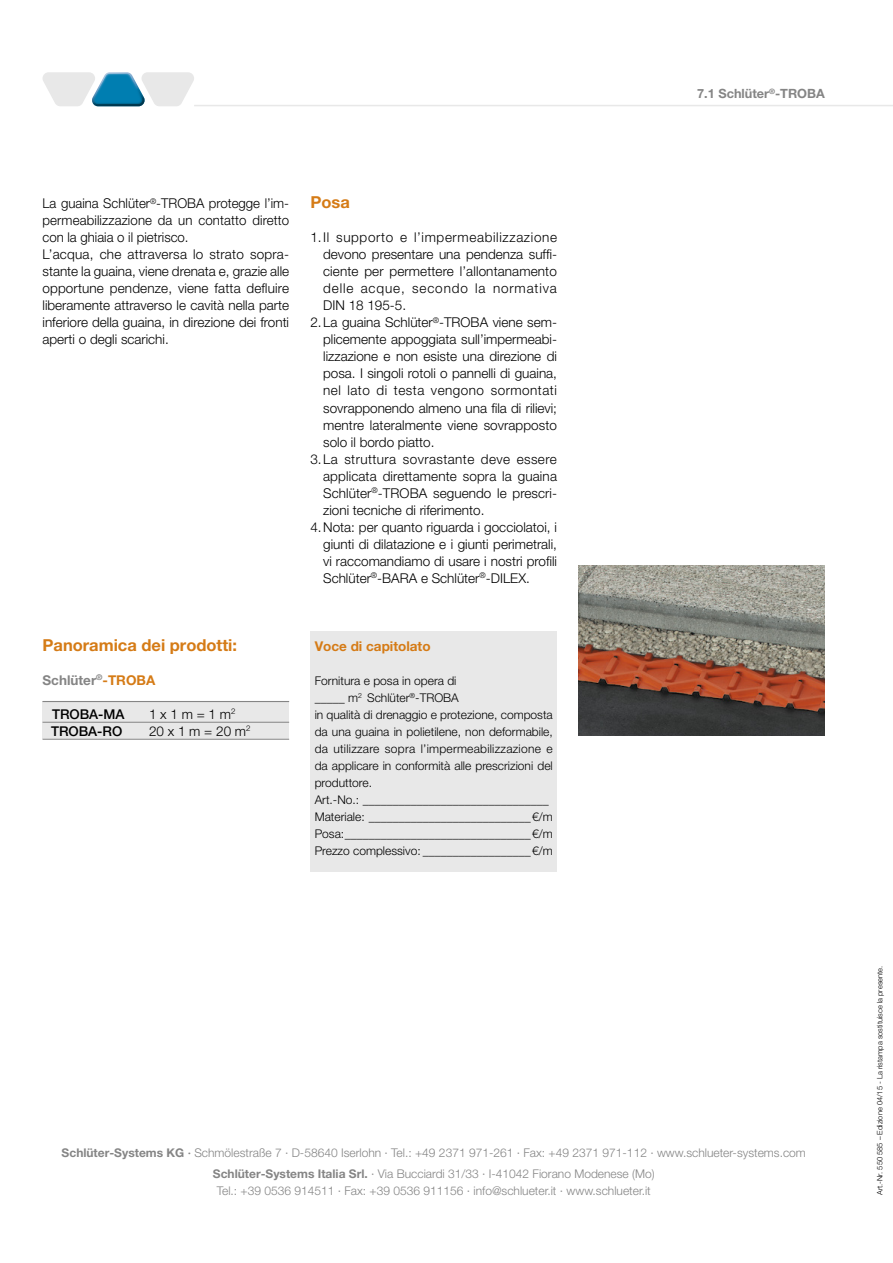
<style>
.page{position:relative;width:893px;height:1263px;background:#fff}
.page>*{position:absolute;margin:0;border:0;box-sizing:border-box;transform-origin:0 0}
.t1{font:700 16.5px "Helvetica Neue LT Pro";color:#d57b16}
.t2{font:300 13.5px/17px "Helvetica Neue LT Pro";color:#000}
.t3{font:300 13.5px "Helvetica Neue LT Pro";letter-spacing:.05em;color:#000}
.t4{font:300 13.5px "Helvetica Neue LT Pro";letter-spacing:.03em;color:#000}
.t5{font:300 13.5px "Helvetica Neue LT Pro";letter-spacing:.035em;color:#000}
.t6{font:300 13.5px "Helvetica Neue LT Pro";letter-spacing:.065em;color:#000}
.t7{font:500 13.5px "Helvetica Neue LT Pro";color:#000}
.t8{font:700 13.5px "Helvetica Neue LT Pro";color:#d57b16}
.t9{font:700 13.5px "Helvetica Neue LT Pro";color:#858585}
.t10{font:700 12.75px "Helvetica Neue LT Pro";color:#858585}
.t11{font:300 12px/17px "Helvetica Neue LT Pro";color:#000}
.t12{font:300 12px/21.3px "Helvetica Neue LT Pro";color:#858585;text-align:center}
.t13{font:300 7.5px "Helvetica Neue LT Pro";color:#000}
.s1{color:#d57b16}
.s2{font-weight:700}
.s3{font-weight:500}
</style>
<div class="page">
<hr style="left:194px;top:105px;width:699px;height:1px;background:#e8e8e8">
<svg style="left:43px;top:72px;width:151px;height:34px"></svg>
<div style="left:310px;top:634px;width:247px;height:238px;background:#e8e8e8"></div>
<div style="left:43px;top:702px;width:246px;height:37px;background:#e8e8e8"></div>
<hr style="left:43px;top:701px;width:246px;height:1px;background:#858585">
<hr style="left:43px;top:722px;width:246px;height:1px;background:#858585">
<hr style="left:43px;top:739px;width:246px;height:1px;background:#858585">
<div style="left:310px;top:631px;width:247px;height:224px;background:#e8e8e8"></div>
<img style="left:578px;top:566px;width:247px;height:170px">
<p class="t2" style="left:43px;top:195px;width:248px">La guaina Schlüter<sup>®</sup>-TROBA protegge l’im&shy;permeabilizzazione da un contatto diretto con la ghiaia o il pietrisco.<br>L’acqua, che attraversa lo strato sopra&shy;stante la guaina, viene drenata e, grazie alle opportune pendenze, viene fatta defluire liberamente attraverso le cavità nella parte inferiore della guaina, in direzione dei fronti aperti o degli scarichi.</p>
<p class="t1" style="left:310px;top:192px;width:41px">Posa</p>
<p class="t3" style="left:310px;top:229px;width:248px">1.Il supporto e l’impermeabilizzazione</p>
<p class="t2" style="left:323px;top:246px;width:235px">devono presentare una pendenza suffi-</p>
<p class="t2" style="left:323px;top:263px;width:235px">ciente per permettere l’allontanamento</p>
<p class="t6" style="left:323px;top:280px;width:235px">delle acque, secondo la normativa</p>
<p class="t2" style="left:323px;top:297px;width:85px">DIN 18 195-5.</p>
<p class="t2" style="left:310px;top:314px;width:248px">2.La guaina Schlüter<sup>®</sup>-TROBA viene sem-</p>
<p class="t2" style="left:323px;top:331px;width:235px">plicemente appoggiata sull’impermeabi-</p>
<p class="t2" style="left:323px;top:348px;width:235px">lizzazione e non esiste una direzione di</p>
<p class="t2" style="left:323px;top:365px;width:235px">posa. I singoli rotoli o pannelli di guaina,</p>
<p class="t5" style="left:323px;top:382px;width:235px">nel lato di testa vengono sormontati</p>
<p class="t2" style="left:323px;top:399px;width:235px">sovrapponendo almeno una fila di rilievi;</p>
<p class="t2" style="left:323px;top:416px;width:235px">mentre lateralmente viene sovrapposto</p>
<p class="t2" style="left:323px;top:433px;width:113px">solo il bordo piatto.</p>
<p class="t4" style="left:310px;top:450px;width:248px">3.La struttura sovrastante deve essere</p>
<p class="t2" style="left:323px;top:467px;width:235px">applicata direttamente sopra la guaina</p>
<p class="t2" style="left:323px;top:484px;width:235px">Schlüter<sup>®</sup>-TROBA seguendo le prescri-</p>
<p class="t2" style="left:323px;top:501px;width:163px">zioni tecniche di riferimento.</p>
<p class="t2" style="left:310px;top:518px;width:248px">4.Nota: per quanto riguarda i gocciolatoi, i</p>
<p class="t2" style="left:323px;top:535px;width:235px">giunti di dilatazione e i giunti perimetrali,</p>
<p class="t2" style="left:323px;top:552px;width:235px">vi raccomandiamo di usare i nostri profili</p>
<p class="t2" style="left:323px;top:569px;width:208px">Schlüter<sup>®</sup>-BARA e Schlüter<sup>®</sup>-DILEX.</p>
<p class="t1" style="left:43px;top:634px;width:196px">Panoramica dei prodotti:</p>
<p class="t8" style="left:315px;top:637px;width:117px">Voce di capitolato</p>
<p class="t11" style="left:315px;top:672px;width:240px">Fornitura e posa in opera di<br>_____ m<sup>2</sup> Schlüter<sup>®</sup>-TROBA<br>in qualità di drenaggio e protezione, composta da una guaina in polietilene, non deformabile, da utilizzare sopra l’impermeabilizzazione e da applicare in conformità alle prescrizioni del produttore.<br>Art.-No.: _______________________________ Materiale: ___________________________€/m Posa:_______________________________€/m Prezzo complessivo: __________________€/m</p>
<p class="t9" style="left:43px;top:671px;width:114px">Schlüter<sup>®</sup><span class="s1">-TROBA</span></p>
<p class="t7" style="left:52px;top:706px;width:74px">TROBA-MA</p>
<p class="t2" style="left:149px;top:705px;width:88px">1 x 1 m = 1 m<sup>2</sup></p>
<p class="t7" style="left:51px;top:723px;width:73px">TROBA-RO</p>
<p class="t2" style="left:149px;top:722px;width:103px">20 x 1 m = 20 m<sup>2</sup></p>
<p class="t10" style="left:697px;top:86px;width:129px">7.1 Schlüter<sup>®</sup>-TROBA</p>
<p class="t12" style="left:62px;top:1141px;width:746px"><span class="s2">Schlüter-Systems KG</span> <span class="s3">·</span> Schmölestraße 7 · D-58640 Iserlohn · Tel.: +49 2371 971-261 · Fax: +49 2371 971-112 · www.schlueter-systems.com<br><span class="s2">Schlüter-Systems Italia Srl.</span> · Via Bucciardi 31/33 · I-41042 Fiorano Modenese (Mo)</p>
<p class="t12" style="left:217px;top:1180px;width:436px">Tel.: +39 0536 914511 · Fax: +39 0536 911156 · info@schlueter.it · www.schlueter.it</p>
<p class="t13" style="left:875px;top:1195px;width:231px;rotate:-90deg">Art.-Nr. 550 585 – Edizione 04/15 - La ristampa sostituisce la presente.</p>
</div>
